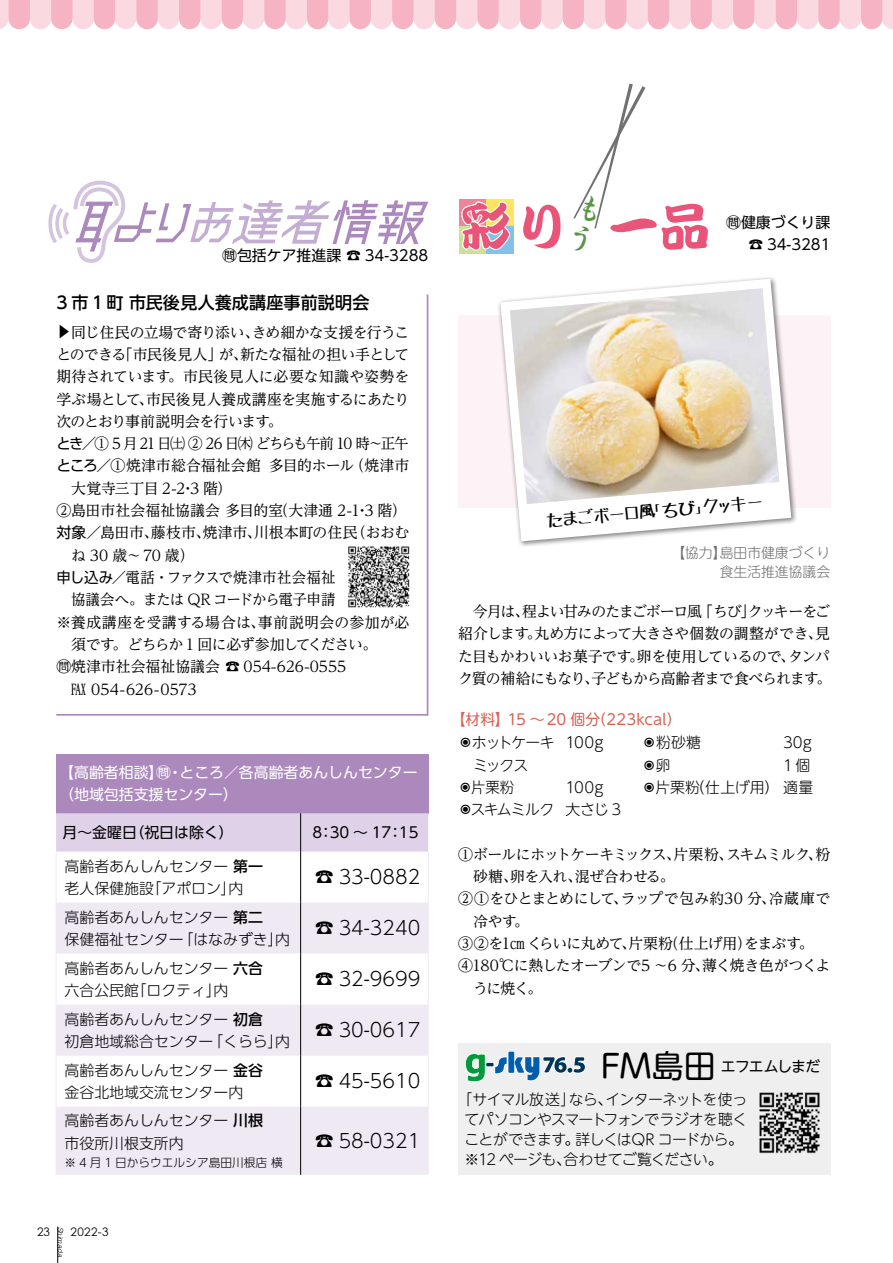
<style>
.page{position:relative;width:893px;height:1263px;background:#fff}
.page>*{position:absolute;margin:0;border:0;box-sizing:border-box;transform-origin:0 0}
.t1{font:51.6px "DF Kan Tei Ryu XB MP RKSJ H";color:#e95479}
.t2{font:300 19.2px "UD Shin Go Pro";color:#000}
.t3{font:500 16.95px "UD Shin Go Pro";letter-spacing:.015em;color:#000}
.t4{font:16.95px "Tanuki Permanent Marker";color:#000}
.t5{font:14.85px/22.4px "UD Reimin Pro";letter-spacing:-.02em;color:#000;text-align:justify}
.t6{font:300 14.85px/22.4px "UD Shin Go Pro";color:#000}
.t7{font:300 14.85px/20.2px "UD Shin M Go Pro";letter-spacing:-.04em;color:#000}
.t8{font:14.85px "UD Reimin Pro";color:#000}
.t9{font:14.85px/22.4px "UD Shin Go Pro";color:#000;text-align:right}
.t10{font:14.85px "UD Reimin Pro";letter-spacing:-.045em;color:#000}
.t11{font:14.85px "UD Reimin Pro";letter-spacing:-.05em;color:#000}
.t12{font:14.85px/22.4px "UD Shin Go Pro";color:#fff}
.t13{font:14.85px "UD Reimin Pro";letter-spacing:-.07em;color:#000}
.t14{font:14.85px "UD Reimin Pro";letter-spacing:-.1em;color:#000}
.t15{font:14.85px "UD Reimin Pro";letter-spacing:-.04em;color:#000}
.t16{font:14.85px "UD Reimin Pro";letter-spacing:.015em;color:#000}
.t17{font:14.85px "UD Reimin Pro";letter-spacing:-.075em;color:#000}
.t18{font:14.85px "UD Shin M Go Pro";letter-spacing:.005em;color:#d76354}
.t19{font:14.85px "UD Reimin Pro";letter-spacing:.01em;color:#000}
.t20{font:300 14.85px/22.4px "UD Shin M Go Pro";letter-spacing:.005em;color:#000}
.t21{font:14.85px "UD Reimin Pro";letter-spacing:.005em;color:#000}
.t22{font:14.85px "UD Shin M Go Pro";letter-spacing:-.06em;color:#000}
.t23{font:300 13.8px/18.6px "UD Shin M Go Pro";color:#727171;text-align:right}
.t24{font:300 11.7px "UD Shin Go Pro";color:#000}
.t25{font:11.7px "Century Gothic";letter-spacing:.03em;color:#000}
.t26{font:italic 300 7.5px "Helvetica";color:#000}
.s1{font-family:"UD Shin Go Pro"}
.s2{font-weight:500}
.s3{color:#fff}
.s4{font-family:"UD Reimin Pro"}
.s5{font-size:31.95px}
</style>
<div class="page">
<svg style="left:0;top:0;width:893px;height:29px;background:#f7cad5"></svg>
<div style="left:458px;top:1043px;width:372px;height:132px;background:#efefef"></div>
<div style="left:459px;top:199px;width:27px;height:28px;background:#ee869a"></div>
<div style="left:486px;top:199px;width:27px;height:28px;background:#ffe55f"></div>
<div style="left:459px;top:227px;width:27px;height:27px;background:#cce198"></div>
<div style="left:486px;top:227px;width:27px;height:27px;background:#82c1ea"></div>
<div style="left:458px;top:315px;width:372px;height:193px;background:#fdf3f6"></div>
<div style="left:508px;top:1051px;width:7px;height:22px;border:2px solid #fff"></div>
<svg style="left:465px;top:1052px;width:120px;height:30px"></svg>
<div style="left:496px;top:275px;width:302px;height:274px;background:#000;opacity:.5"></div>
<svg style="left:500px;top:279px;width:291px;height:262px"></svg>
<img style="left:510px;top:288px;width:269px;height:216px">
<div style="left:56px;top:754px;width:372px;height:59px;background:#ab89bd"></div>
<div style="left:56px;top:813px;width:372px;height:38px;background:#dfd1e7"></div>
<svg style="left:57px;top:902px;width:371px;height:273px;fill:#efe9f4"></svg>
<hr style="left:300px;top:813px;width:1px;height:38px;background:#000">
<hr style="left:300px;top:851px;width:1px;height:51px;background:#000">
<hr style="left:300px;top:902px;width:1px;height:52px;background:#000">
<hr style="left:300px;top:954px;width:1px;height:51px;background:#000">
<hr style="left:300px;top:1005px;width:1px;height:51px;background:#000">
<hr style="left:300px;top:1056px;width:1px;height:51px;background:#000">
<hr style="left:300px;top:1107px;width:1px;height:68px;background:#000">
<hr style="left:56px;top:851px;width:1px;height:51px;background:#efe9f4">
<hr style="left:428px;top:851px;width:1px;height:51px;background:#efe9f4">
<hr style="left:56px;top:902px;width:1px;height:52px;background:#efe9f4">
<hr style="left:428px;top:902px;width:1px;height:52px;background:#efe9f4">
<hr style="left:56px;top:954px;width:1px;height:51px;background:#efe9f4">
<hr style="left:428px;top:954px;width:1px;height:51px;background:#efe9f4">
<hr style="left:56px;top:1005px;width:1px;height:51px;background:#efe9f4">
<hr style="left:428px;top:1005px;width:1px;height:51px;background:#efe9f4">
<hr style="left:56px;top:1056px;width:1px;height:51px;background:#efe9f4">
<hr style="left:428px;top:1056px;width:1px;height:51px;background:#efe9f4">
<hr style="left:56px;top:1107px;width:1px;height:68px;background:#efe9f4">
<hr style="left:428px;top:1107px;width:1px;height:68px;background:#efe9f4">
<svg style="left:48px;top:180px;width:381px;height:82px"></svg>
<hr style="left:427px;top:294px;width:1px;height:422px;background:#ab89bd">
<hr style="left:56px;top:714px;width:372px;height:2px;background:#ab89bd">
<img style="left:348px;top:546px;width:62px;height:62px">
<img style="left:759px;top:1092px;width:61px;height:62px">
<hr style="left:57px;top:1226px;width:1px;height:37px;background:#000">
<svg style="left:573px;top:84px;width:72px;height:145px"></svg>
<p class="t9" style="left:222px;top:244px;width:208px">問包括ケア推進課 ☎ 34-3288</p>
<p class="t3" style="left:56px;top:289px;width:315px">3 市 1 町 市民後見人養成講座事前説明会</p>
<p class="t5" style="left:52px;top:339px;width:16px;rotate:-90deg">▼</p>
<p class="t5" style="left:71px;top:320px;width:340px">同じ住民の立場で寄り添い、きめ細かな支援を行うこ</p>
<p class="t15" style="left:56px;top:342px;width:354px">とのできる「市民後見人」が、新たな福祉の担い手として</p>
<p class="t8" style="left:56px;top:364px;width:354px">期待されています。市民後見人に必要な知識や姿勢を</p>
<p class="t5" style="left:56px;top:387px;width:354px">学ぶ場として、市民後見人養成講座を実施するにあたり</p>
<p class="t11" style="left:56px;top:409px;width:228px">次のとおり事前説明会を行います。</p>
<p class="t14" style="left:56px;top:431px;width:354px"><span class="s1">とき</span>／① 5 月 21 日㈯ ② 26 日㈭ どちらも午前 10 時〜正午</p>
<p class="t8" style="left:56px;top:454px;width:354px"><span class="s1">ところ</span>／①焼津市総合福祉会館 多目的ホール（焼津市</p>
<p class="t5" style="left:71px;top:476px;width:162px">大覚寺三丁目 2-2・3 階）</p>
<p class="t8" style="left:56px;top:498px;width:352px">②島田市社会福祉協議会 多目的室（大津通 2-1・3 階）</p>
<p class="t5" style="left:56px;top:521px;width:354px"><span class="s1">対象</span>／島田市、藤枝市、焼津市、川根本町の住民（おおむ</p>
<p class="t5" style="left:71px;top:543px;width:125px">ね 30 歳〜70 歳）</p>
<p class="t19" style="left:56px;top:565px;width:281px"><span class="s1">申し込み</span>／電話・ファクスで焼津市社会福祉</p>
<p class="t10" style="left:71px;top:588px;width:266px">協議会へ。または QR コードから電子申請</p>
<p class="t16" style="left:56px;top:610px;width:354px">※養成講座を受講する場合は、事前説明会の参加が必</p>
<p class="t17" style="left:71px;top:632px;width:307px">須です。どちらか 1 回に必ず参加してください。</p>
<p class="t8" style="left:56px;top:655px;width:291px">問焼津市社会福祉協議会 ☎ 054-626-0555</p>
<p class="t21" style="left:71px;top:677px;width:127px">FAX 054-626-0573</p>
<p class="t12" style="left:59px;top:761px;width:360px">【高齢者相談】問・ところ／各高齢者あんしんセンター（地域包括支援センター）</p>
<p class="t9" style="left:63px;top:821px;width:173px">月〜金曜日（祝日は除く）</p>
<p class="t9" style="left:313px;top:821px;width:107px">8：30 〜 17：15</p>
<p class="t6" style="left:65px;top:854px;width:200px">高齢者あんしんセンター <span class="s2">第一</span>老人保健施設「アポロン」内</p>
<p class="t2" style="left:315px;top:861px;width:107px">☎ 33-0882</p>
<p class="t6" style="left:65px;top:905px;width:227px">高齢者あんしんセンター <span class="s2">第二<br></span>保健福祉センター「はなみずき」内</p>
<p class="t2" style="left:315px;top:912px;width:107px">☎ 34-3240</p>
<p class="t6" style="left:65px;top:956px;width:200px">高齢者あんしんセンター <span class="s2">六合</span>六合公民館「ロクティ」内</p>
<p class="t2" style="left:315px;top:963px;width:107px">☎ 32-9699</p>
<p class="t6" style="left:65px;top:1007px;width:227px">高齢者あんしんセンター <span class="s2">初倉<br></span>初倉地域総合センター「くらら」内</p>
<p class="t2" style="left:315px;top:1014px;width:107px">☎ 30-0617</p>
<p class="t6" style="left:65px;top:1058px;width:200px">高齢者あんしんセンター <span class="s2">金谷</span>金谷北地域交流センター内</p>
<p class="t2" style="left:315px;top:1066px;width:107px">☎ 45-5610</p>
<p class="t6" style="left:65px;top:1109px;width:200px">高齢者あんしんセンター <span class="s2">川根</span>市役所川根支所内</p>
<p class="t24" style="left:65px;top:1153px;width:220px">※ 4 月 1 日からウエルシア島田川根店 横</p>
<p class="t2" style="left:315px;top:1125px;width:107px">☎ 58-0321</p>
<p class="t25" style="left:37px;top:1224px;width:14px">23</p>
<p class="t25" style="left:71px;top:1224px;width:39px">2022-3</p>
<p class="t26" style="left:67px;top:1227px;width:32px;rotate:90deg">Shimada</p>
<h1 class="t1" style="left:460px;top:201px;width:252px"><span class="s3">彩</span>り 一品</h1>
<p class="t9" style="left:726px;top:211px;width:106px">問健康づくり課☎ 34-3281</p>
<p class="t4" style="left:545px;top:512px;width:219px;rotate:-5deg">たまごボーロ風「ちび」クッキー</p>
<p class="t23" style="left:671px;top:543px;width:160px">【協力】島田市健康づくり食生活推進協議会</p>
<p class="t5" style="left:458px;top:600px;width:375px">　今月は、程よい甘みのたまごボーロ風「ちび」クッキーをご紹介します。丸め方によって大きさや個数の調整ができ、見た目もかわいいお菓子です。卵を使用しているので、タンパク質の補給にもなり、子どもから高齢者まで食べられます。</p>
<p class="t18" style="left:451px;top:707px;width:232px">【材料】15 〜20 個分（223kcal）</p>
<p class="t7" style="left:458px;top:732px;width:98px"><span class="s4">◉</span>ホットケーキ</p>
<p class="t7" style="left:473px;top:754px;width:57px">ミックス</p>
<p class="t7" style="left:458px;top:776px;width:58px"><span class="s4">◉</span>片栗粉</p>
<p class="t7" style="left:458px;top:799px;width:98px">◉スキムミルク</p>
<p class="t7" style="left:565px;top:732px;width:39px">100g</p>
<p class="t7" style="left:565px;top:775px;width:57px;line-height:22.4px">100g大さじ 3</p>
<p class="t20" style="left:642px;top:731px;width:173px">◉粉砂糖<br>◉卵<br>◉片栗粉（仕上げ用）適量</p>
<p class="t7" style="left:783px;top:731px;width:30px;line-height:22.4px">30g<br>1個</p>
<p class="t13" style="left:458px;top:842px;width:374px">①ボールにホットケーキミックス、片栗粉、スキムミルク、粉</p>
<p class="t5" style="left:473px;top:865px;width:203px">砂糖、卵を入れ、混ぜ合わせる。</p>
<p class="t5" style="left:458px;top:887px;width:374px">②①をひとまとめにして、ラップで包み約30 分、冷蔵庫で</p>
<p class="t5" style="left:473px;top:909px;width:58px">冷やす。</p>
<p class="t10" style="left:458px;top:931px;width:357px">③②を1cm くらいに丸めて、片栗粉（仕上げ用）をまぶす。</p>
<p class="t11" style="left:458px;top:954px;width:374px">④180℃に熱したオーブンで5 〜6 分、薄く焼き色がつくよ</p>
<p class="t5" style="left:473px;top:976px;width:71px">うに焼く。</p>
<p class="t22" style="left:601px;top:1054px;width:221px"><span class="s5">FM島田</span>エフエムしまだ</p>
<p class="t7" style="left:465px;top:1088px;width:284px;text-indent:-7px">「サイマル放送」なら、インターネットを使ってパソコンやスマートフォンでラジオを聴くことができます。詳しくはQR コードから。※12 ページも、合わせてご覧ください。</p>
</div>
